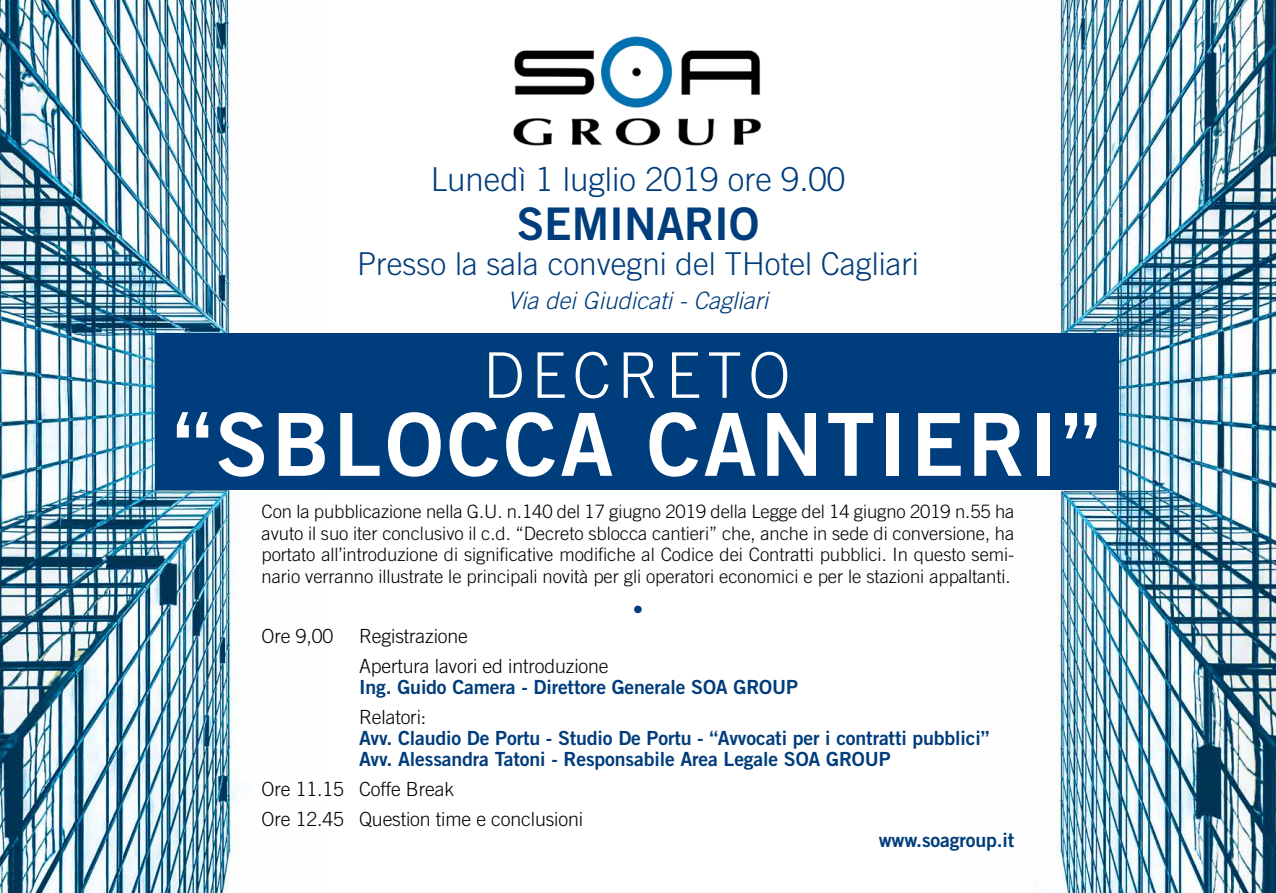
<style>
.page{position:relative;width:1276px;height:893px;background:#fff}
.page>*{position:absolute;margin:0;border:0;box-sizing:border-box;transform-origin:0 0}
.t1{font:87px "Trade Gothic Bold Two";letter-spacing:.04em;color:#fff}
.t2{font:300 63px "Trade Gothic";letter-spacing:.1em;color:#fff}
.t3{font:45px "Trade Gothic Bold Two";color:#003d7c}
.t4{font:300 33px "Trade Gothic";color:#003d7c}
.t5{font:300 31.5px "Trade Gothic";color:#003d7c}
.t6{font:italic 300 24px "Trade Gothic";color:#003d7c}
.t7{font:21px "Trade Gothic Bold Two";color:#003d7c}
.t8{font:19.5px/21px "Trade Gothic Bold Two";letter-spacing:-.005em;color:#003d7c}
.t9{font:300 19.5px/30px "Trade Gothic";letter-spacing:-.005em;color:#000}
.t10{font:300 18.45px/21.5px "Trade Gothic";letter-spacing:-.005em;color:#000;text-align:justify}
</style>
<div class="page">
<img style="left:960px;top:0;width:316px;height:893px">
<img style="left:0;top:0;width:324px;height:893px">
<img style="left:513px;top:36px;width:249px;height:110px">
<div style="left:155px;top:334px;width:963px;height:156px;background:#003d7c"></div>
<h3 class="t4" style="left:431px;top:160px;width:416px">Lunedì 1 luglio 2019 ore 9.00</h3>
<h3 class="t3" style="left:517px;top:196px;width:244px">SEMINARIO</h3>
<h3 class="t5" style="left:357px;top:245px;width:563px">Presso la sala convegni del THotel Cagliari</h3>
<h3 class="t6" style="left:508px;top:287px;width:262px">Via dei Giudicati - Cagliari</h3>
<h2 class="t2" style="left:483px;top:338px;width:309px">DECRETO</h2>
<h1 class="t1" style="left:173px;top:391px;width:928px">“SBLOCCA CANTIERI”</h1>
<p class="t10" style="left:261px;top:501px;width:754px">Con la pubblicazione nella G.U. n.140 del 17 giugno 2019 della Legge del 14 giugno 2019 n.55 ha avuto il suo iter conclusivo il c.d. “Decreto sblocca cantieri” che, anche in sede di conversione, ha portato all’introduzione di significative modifiche al Codice dei Contratti pubblici. In questo semi&shy;nario verranno illustrate le principali novità per gli operatori economici e per le stazioni appaltanti.</p>
<p class="t7" style="left:633px;top:596px;width:12px">•</p>
<p class="t9" style="left:261px;top:620px;width:73px">Ore 9,00</p>
<p class="t9" style="left:359px;top:620px;width:251px">Registrazione<br>Apertura lavori ed introduzione</p>
<p class="t8" style="left:359px;top:676px;width:440px">Ing. Guido Camera - Direttore Generale SOA GROUP</p>
<p class="t9" style="left:359px;top:701px;width:69px">Relatori:</p>
<p class="t8" style="left:359px;top:727px;width:632px">Avv. Claudio De Portu - Studio De Portu - “Avvocati per i contratti pubblici”<br>Avv. Alessandra Tatoni - Responsabile Area Legale SOA GROUP</p>
<p class="t9" style="left:261px;top:773px;width:323px">Ore 11.15 Coffe Break<br>Ore 12.45 Question time e conclusioni</p>
<p class="t8" style="left:878px;top:829px;width:137px">www.soagroup.it</p>
</div>
